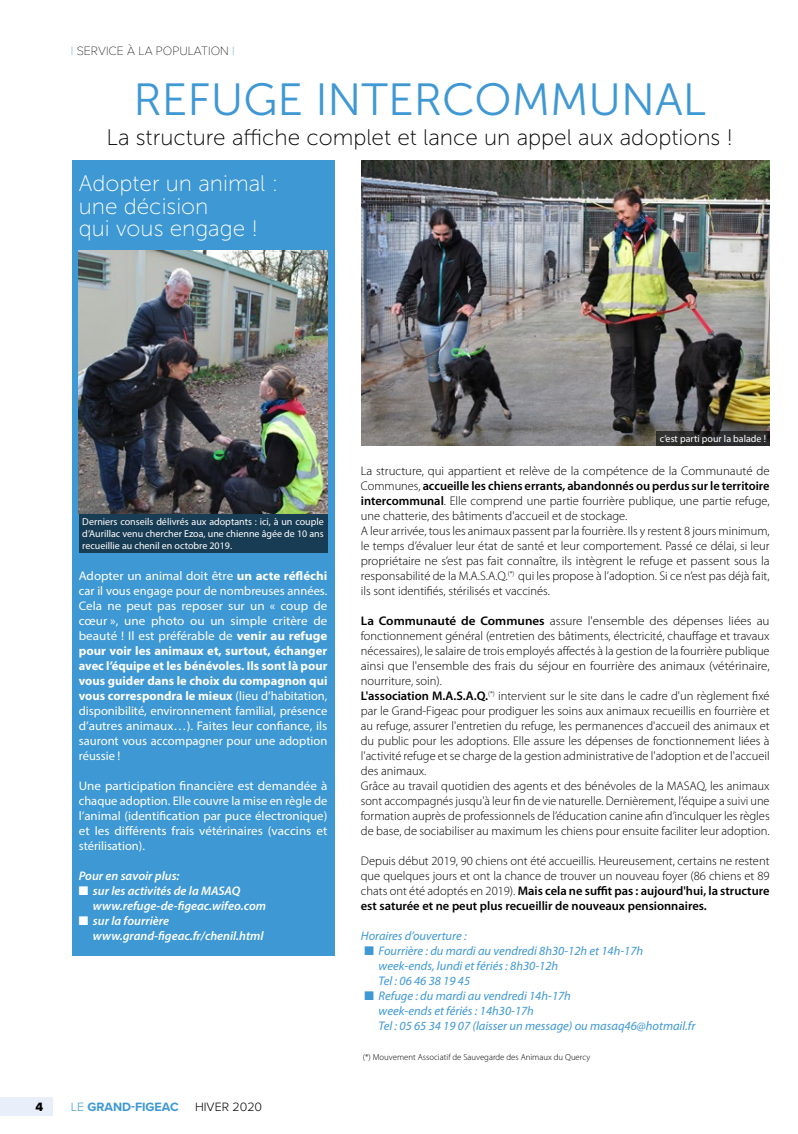
<style>
.page{position:relative;width:798px;height:1134px;background:#fff}
.page>*{position:absolute;margin:0;border:0;box-sizing:border-box;transform-origin:0 0}
.t1{font:45px "Museo Sans 300";color:#3e98d4}
.t2{font:22.5px "Museo Sans 100";color:#000}
.t3{font:22.5px/22.5px "Museo Sans 100";color:#fff}
.t4{font:300 12.5px/15px "Myriad Pro";color:#000;scale:1.05 1}
.t5{font:300 12.5px/15px "Myriad Pro";color:#000}
.t6{font:12.5px/15px "Myriad Pro";color:#fff;text-align:justify;scale:1.05 1}
.t7{font:italic 12.5px/15px "Myriad Pro";color:#3e98d4}
.t8{font:italic 600 12.5px/15px "Myriad Pro";color:#fff}
.t9{font:100 12.5px "Proxima Nova T";color:#000}
.t10{font:700 12.5px "Proxima Nova";color:#3e98d4}
.t11{font:300 12.5px "Proxima Nova";color:#000}
.t12{font:12.5px "Proxima Nova Extrabld";color:#000}
.t13{font:10px/12px "Myriad Pro";color:#fff;text-align:justify}
.t14{font:300 8.75px "Myriad Pro";color:#000}
.s1{color:#3e98d4}
.s2{font-weight:700}
.s3{font-weight:300}
.s4{font-weight:600}
</style>
<div class="page">
<div style="left:0;top:1097px;width:53px;height:19px;background:#e8effa"></div>
<img style="left:361px;top:160px;width:408px;height:285px">
<div style="left:72px;top:160px;width:262px;height:795px;background:#3e98d4"></div>
<img style="left:79px;top:250px;width:248px;height:264px">
<svg style="left:656px;top:431px;width:113px;height:14px;background:#2b2b2c"></svg>
<div style="left:79px;top:514px;width:248px;height:38px;background:#183c54"></div>
<p class="t9" style="left:71px;top:41px;width:165px"><span class="s1">I</span> SERVICE À LA POPULATION <span class="s1">I</span></p>
<h1 class="t1" style="left:133px;top:75px;width:574px">REFUGE INTERCOMMUNAL</h1>
<h2 class="t2" style="left:106px;top:125px;width:628px">La structure affiche complet et lance un appel aux adoptions !</h2>
<h2 class="t3" style="left:79px;top:172px;width:201px">Adopter un animal : une décision<br>qui vous engage !</h2>
<p class="t13" style="left:82px;top:515px;width:243px">Derniers conseils délivrés aux adoptants : ici, à un couple d’Aurillac venu chercher Ezoa, une chienne âgée de 10 ans recueillie au chenil en octobre 2019.</p>
<p class="t6" style="left:79px;top:568px;width:238px">Adopter un animal doit être <span class="s2">un acte réfléchi </span>car il vous engage pour de nombreuses années.<br>Cela ne peut pas reposer sur un « coup de cœur », une photo ou un simple critère de beauté ! Il est préférable de <span class="s2">venir au refuge pour voir les animaux et, surtout, échanger avec l’équipe et les bénévoles. Ils sont là pour vous guider dans le choix du compagnon qui vous correspondra le mieux</span> (lieu d’habitation, disponibilité, environnement familial, présence d’autres animaux…). Faites leur confiance, ils sauront vous accompagner pour une adoption réussie !</p>
<p class="t6" style="left:79px;top:778px;width:238px">Une participation financière est demandée à chaque adoption. Elle couvre la mise en règle de l’animal (identification par puce électronique) et les différents frais vétérinaires (vaccins et stérilisation).</p>
<p class="t8" style="left:79px;top:868px;width:102px">Pour en savoir plus:</p>
<p class="t8" style="left:93px;top:883px;width:174px;text-indent:-14px">■ sur les activités de la MASAQ www.refuge-de-figeac.wifeo.com</p>
<p class="t8" style="left:93px;top:913px;width:172px;text-indent:-14px">■ sur la fourrière www.grand-figeac.fr/chenil.html</p>
<p class="t12" style="left:35px;top:1097px;width:9px">4</p>
<p class="t10" style="left:71px;top:1097px;width:109px"><span class="s3">LE</span> GRAND-FIGEAC</p>
<p class="t11" style="left:195px;top:1097px;width:69px">HIVER 2020</p>
<p class="t13" style="left:659px;top:432px;width:108px">c’est parti pour la balade !</p>
<p class="t5" style="left:361px;top:463px;width:410px">La structure, qui appartient et relève de la compétence de la Communauté de Communes, <span class="s4">accueille les chiens errants, abandonnés ou perdus sur le territoire intercommunal</span>. Elle comprend une partie fourrière publique, une partie refuge, une chatterie, des bâtiments d'accueil et de stockage.<br>A leur arrivée, tous les animaux passent par la fourrière. Ils y restent 8 jours minimum, le temps d’évaluer leur état de santé et leur comportement. Passé ce délai, si leur propriétaire ne s’est pas fait connaître, ils intègrent le refuge et passent sous la responsabilité de la M.A.S.A.Q.<sup>(*)</sup> qui les propose à l’adoption. Si ce n’est pas déjà fait, ils sont identifiés, stérilisés et vaccinés.</p>
<p class="t4" style="left:361px;top:613px;width:390px"><span class="s4">La Communauté de Communes</span> assure l'ensemble des dépenses liées au fonctionnement général (entretien des bâtiments, électricité, chauffage et travaux nécessaires), le salaire de trois employés affectés à la gestion de la fourrière publique ainsi que l'ensemble des frais du séjour en fourrière des animaux (vétérinaire, nourriture, soin).<br><span class="s4">L'association M.A.S.A.Q.</span><sup>(*)</sup> intervient sur le site dans le cadre d'un règlement fixé par le Grand-Figeac pour prodiguer les soins aux animaux recueillis en fourrière et au refuge, assurer l'entretien du refuge, les permanences d'accueil des animaux et du public pour les adoptions. Elle assure les dépenses de fonctionnement liées à l'activité refuge et se charge de la gestion administrative de l'adoption et de l'accueil des animaux.<br>Grâce au travail quotidien des agents et des bénévoles de la MASAQ, les animaux sont accompagnés jusqu'à leur fin de vie naturelle. Dernièrement, l’équipe a suivi une formation auprès de professionnels de l’éducation canine afin d’inculquer les règles de base, de sociabiliser au maximum les chiens pour ensuite faciliter leur adoption.</p>
<p class="t5" style="left:361px;top:853px;width:410px;text-align:justify">Depuis début 2019, 90 chiens ont été accueillis. Heureusement, certains ne restent que quelques jours et ont la chance de trouver un nouveau foyer (86 chiens et 89 chats ont été adoptés en 2019). <span class="s4">Mais cela ne suffit pas : aujourd'hui, la structure est saturée et ne peut plus recueillir de nouveaux pensionnaires.</span></p>
<p class="t7" style="left:361px;top:928px;width:107px">Horaires d’ouverture :</p>
<p class="t7" style="left:378px;top:943px;width:266px;text-indent:-14px">■ Fourrière : du mardi au vendredi 8h30-12h et 14h-17h week-ends, lundi et fériés : 8h30-12h<br>Tel : 06 46 38 19 45</p>
<p class="t7" style="left:378px;top:988px;width:318px;text-indent:-14px">■ Refuge : du mardi au vendredi 14h-17h<br>week-ends et fériés : 14h30-17h<br>Tel : 05 65 34 19 07 (laisser un message) ou masaq46@hotmail.fr</p>
<p class="t14" style="left:362px;top:1052px;width:229px">(*) Mouvement Associatif de Sauvegarde des Animaux du Quercy</p>
</div>
